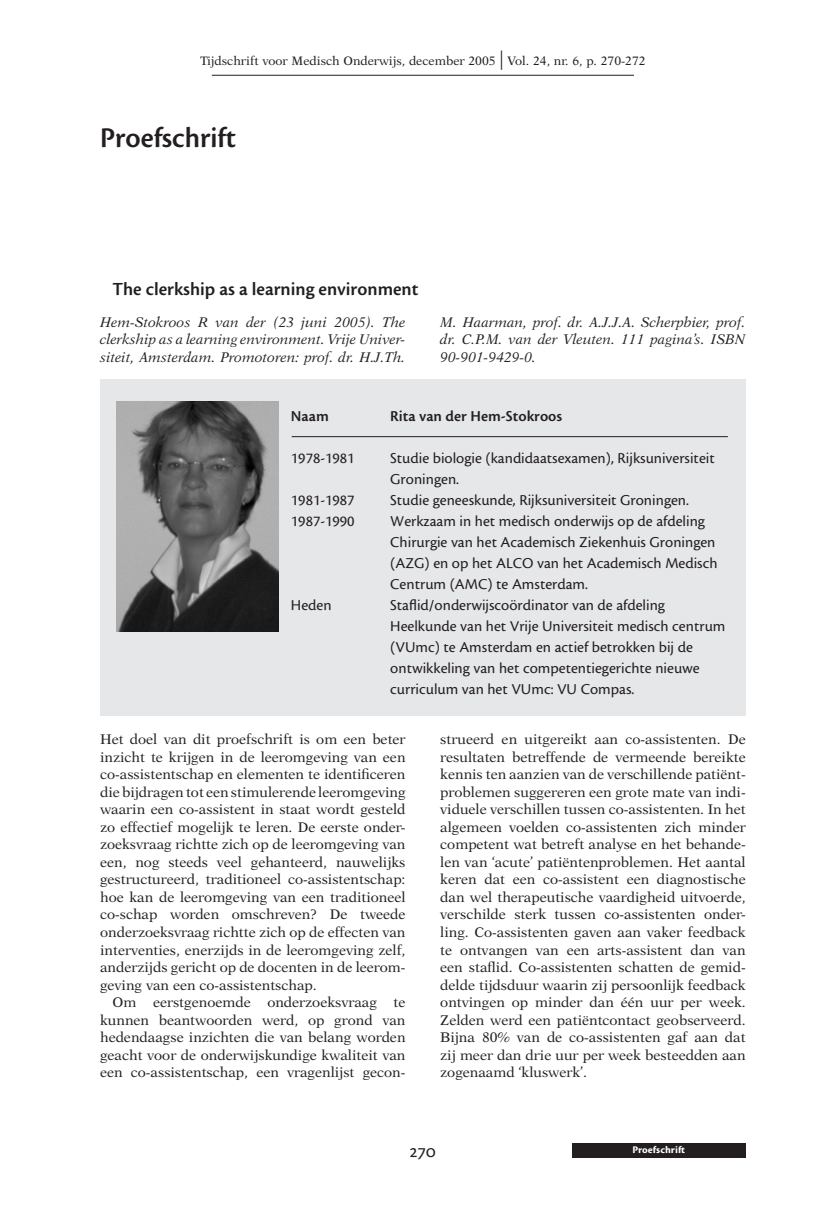
<style>
.page{position:relative;width:835px;height:1211px;background:#fff}
.page>*{position:absolute;margin:0;border:0;box-sizing:border-box;transform-origin:0 0}
.t1{font:29.75px "Cronos MM 574 17";color:#231f20}
.t2{font:19.25px "Cronos MM 574 11";color:#231f20}
.t3{font:15.75px/21px "Cronos MM 408 9";color:#231f20}
.t4{font:15.75px "Cronos MM 574 9";color:#231f20}
.t5{font:14px/17.5px "New Aster";color:#231f20;text-align:justify}
.t6{font:italic 14px/17.5px "New Aster";color:#231f20;text-align:justify}
.t7{font:12.25px "New Aster";color:#231f20}
.t8{font:10.5px "Cronos MM 700 6";color:#fff}
.s1{font-size:19.25px}
</style>
<div class="page">
<hr style="left:212px;top:75px;width:421px;height:1px;background:#231f20">
<div style="left:571px;top:1142px;width:174px;height:15px;background:#231f20"></div>
<div style="left:100px;top:379px;width:645px;height:336px;background:#e6e7e9"></div>
<img style="left:117px;top:401px;width:162px;height:230px">
<hr style="left:291px;top:436px;width:436px;height:1px;background:#231f20">
<p class="t7" style="left:200px;top:53px;width:447px">Tijdschrift voor Medisch Onderwijs, december 2005 <span class="s1">|</span> Vol. 24, nr. 6, p. 270-272</p>
<h1 class="t1" style="left:100px;top:122px;width:137px">Proefschrift</h1>
<h2 class="t2" style="left:112px;top:279px;width:307px">The clerkship as a learning environment</h2>
<p class="t6" style="left:100px;top:313px;width:307px">Hem-Stokroos R van der (23 juni 2005). The clerkship as a learning environment. Vrije Univer&shy;siteit, Amsterdam. Promotoren: prof. dr. H.J.Th.</p>
<p class="t6" style="left:440px;top:313px;width:307px">M. Haarman, prof. dr. A.J.J.A. Scherpbier, prof. dr. C.P.M. van der Vleuten. 111 pagina’s. ISBN 90-901-9429-0.</p>
<p class="t4" style="left:291px;top:408px;width:39px">Naam</p>
<p class="t4" style="left:390px;top:408px;width:173px">Rita van der Hem-Stokroos</p>
<p class="t3" style="left:291px;top:448px;width:65px">1978-1981</p>
<p class="t3" style="left:390px;top:448px;width:326px">Studie biologie (kandidaatsexamen), Rijksuniversiteit<br>Groningen.</p>
<p class="t3" style="left:291px;top:490px;width:65px">1981-1987</p>
<p class="t3" style="left:390px;top:490px;width:300px">Studie geneeskunde, Rijksuniversiteit Groningen.</p>
<p class="t3" style="left:291px;top:511px;width:65px">1987-1990</p>
<p class="t3" style="left:390px;top:511px;width:328px">Werkzaam in het medisch onderwijs op de afdeling Chirurgie van het Academisch Ziekenhuis Groningen (AZG) en op het ALCO van het Academisch Medisch Centrum (AMC) te Amsterdam.</p>
<p class="t3" style="left:291px;top:595px;width:42px">Heden</p>
<p class="t3" style="left:390px;top:595px;width:336px">Staflid/onderwijscoördinator van de afdeling Heelkunde van het Vrije Universiteit medisch centrum (VUmc) te Amsterdam en actief betrokken bij de ontwikkeling van het competentiegerichte nieuwe curriculum van het VUmc: VU Compas.</p>
<p class="t5" style="left:100px;top:730px;width:307px">Het doel van dit proefschrift is om een beter inzicht te krijgen in de leeromgeving van een co-assistentschap en elementen te identificeren die bijdragen tot een stimulerende leeromgeving waarin een co-assistent in staat wordt gesteld zo effectief mogelijk te leren. De eerste onder&shy;zoeksvraag richtte zich op de leeromgeving van een, nog steeds veel gehanteerd, nauwelijks gestructureerd, traditioneel co-assistentschap: hoe kan de leeromgeving van een traditioneel co-schap worden omschreven? De tweede onderzoeksvraag richtte zich op de effecten van interventies, enerzijds in de leeromgeving zelf, anderzijds gericht op de docenten in de leerom&shy;geving van een co-assistentschap.</p>
<p class="t5" style="left:100px;top:993px;width:307px;text-indent:12px">Om eerstgenoemde onderzoeksvraag te kunnen beantwoorden werd, op grond van hedendaagse inzichten die van belang worden geacht voor de onderwijskundige kwaliteit van een co-assistentschap, een vragenlijst gecon-</p>
<p class="t5" style="left:440px;top:730px;width:307px">strueerd en uitgereikt aan co-assistenten. De resultaten betreffende de vermeende bereikte kennis ten aanzien van de verschillende patiënt&shy;problemen suggereren een grote mate van indi&shy;viduele verschillen tussen co-assistenten. In het algemeen voelden co-assistenten zich minder competent wat betreft analyse en het behande&shy;len van ‘acute’ patiëntenproblemen. Het aantal keren dat een co-assistent een diagnostische dan wel therapeutische vaardigheid uitvoerde, verschilde sterk tussen co-assistenten onder&shy;ling. Co-assistenten gaven aan vaker feedback te ontvangen van een arts-assistent dan van een staflid. Co-assistenten schatten de gemid&shy;delde tijdsduur waarin zij persoonlijk feedback ontvingen op minder dan één uur per week.<br>Zelden werd een patiëntcontact geobserveerd.<br>Bijna 80% van de co-assistenten gaf aan dat zij meer dan drie uur per week besteedden aan zogenaamd ‘kluswerk’.</p>
<p class="t8" style="left:632px;top:1144px;width:54px">Proefschrift</p>
</div>
